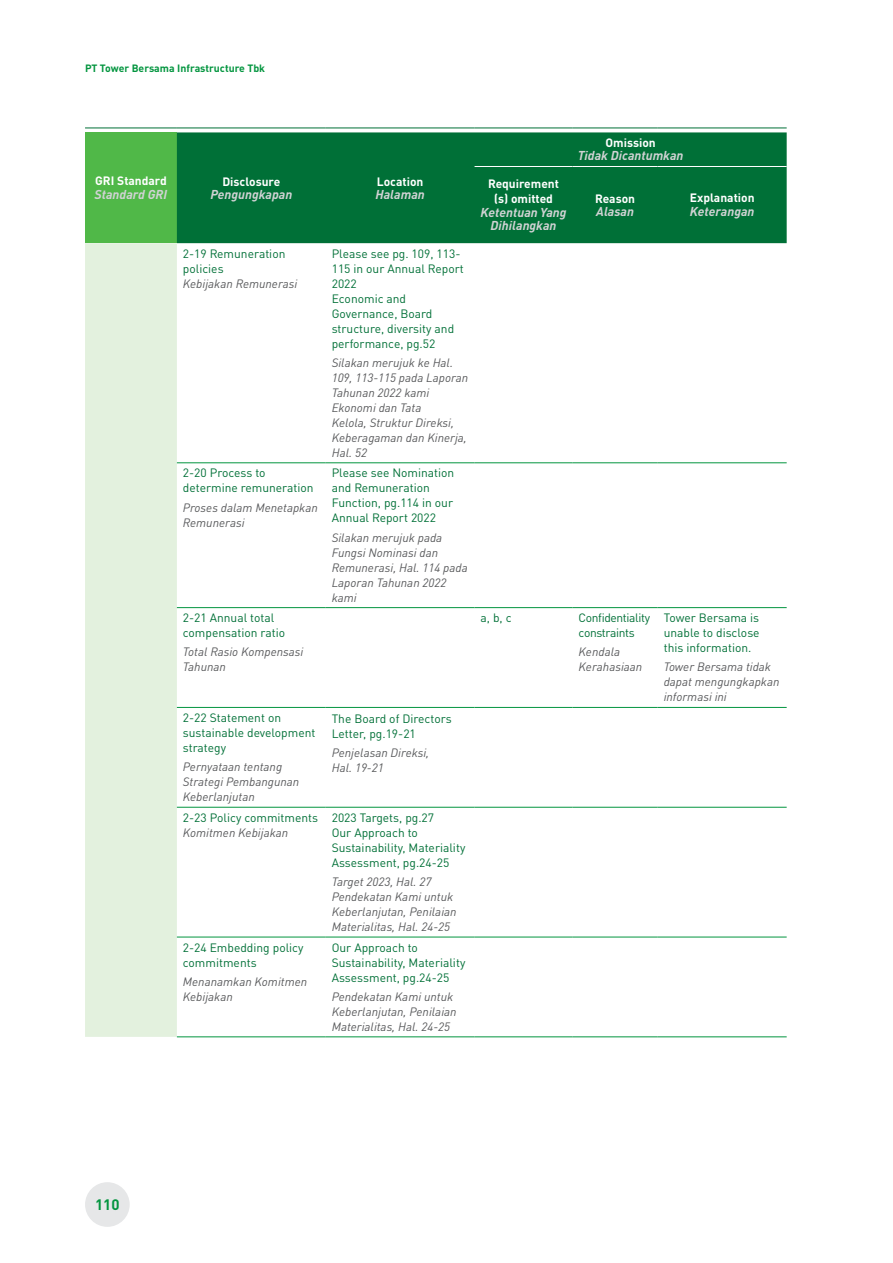
<style>
.page{position:relative;width:893px;height:1263px;background:#fff}
.page>*{position:absolute;margin:0;border:0;box-sizing:border-box;transform-origin:0 0}
.t1{font:700 15px "DIN Pro";color:#03953f}
.t2{font:italic 700 12.75px/13.5px "DIN Pro";color:#d1d3d4;text-align:center}
.t3{font:italic 12px/15px "DIN Pro";color:#58595b}
.t4{font:12px/15px "DIN Pro";color:#007037}
.t5{font:700 12px/15px "DIN Pro";color:#fff;text-align:center}
.t6{font:12px/15px "DIN Pro";letter-spacing:-.03em;color:#007037}
.t7{font:700 10.5px "DIN Pro";color:#03953f}
</style>
<div class="page">
<div style="left:85px;top:132px;width:92px;height:111px;background:#50b848"></div>
<div style="left:177px;top:132px;width:610px;height:111px;background:#007037"></div>
<div style="left:85px;top:243px;width:92px;height:794px;background:#e3f1de"></div>
<hr style="left:177px;top:462px;width:149px;height:1px;background:#03953f">
<hr style="left:326px;top:462px;width:149px;height:1px;background:#03953f">
<hr style="left:475px;top:462px;width:98px;height:1px;background:#03953f">
<hr style="left:573px;top:462px;width:85px;height:1px;background:#03953f">
<hr style="left:658px;top:462px;width:129px;height:1px;background:#03953f">
<hr style="left:177px;top:607px;width:149px;height:1px;background:#03953f">
<hr style="left:326px;top:607px;width:149px;height:1px;background:#03953f">
<hr style="left:475px;top:607px;width:98px;height:1px;background:#03953f">
<hr style="left:573px;top:607px;width:85px;height:1px;background:#03953f">
<hr style="left:658px;top:607px;width:129px;height:1px;background:#03953f">
<hr style="left:177px;top:707px;width:149px;height:1px;background:#03953f">
<hr style="left:326px;top:707px;width:149px;height:1px;background:#03953f">
<hr style="left:475px;top:707px;width:98px;height:1px;background:#03953f">
<hr style="left:573px;top:707px;width:85px;height:1px;background:#03953f">
<hr style="left:658px;top:707px;width:129px;height:1px;background:#03953f">
<hr style="left:177px;top:807px;width:149px;height:1px;background:#03953f">
<hr style="left:326px;top:807px;width:149px;height:1px;background:#03953f">
<hr style="left:475px;top:807px;width:98px;height:1px;background:#03953f">
<hr style="left:573px;top:807px;width:85px;height:1px;background:#03953f">
<hr style="left:658px;top:807px;width:129px;height:1px;background:#03953f">
<hr style="left:177px;top:937px;width:149px;height:1px;background:#03953f">
<hr style="left:326px;top:937px;width:149px;height:1px;background:#03953f">
<hr style="left:475px;top:937px;width:98px;height:1px;background:#03953f">
<hr style="left:573px;top:937px;width:85px;height:1px;background:#03953f">
<hr style="left:658px;top:937px;width:129px;height:1px;background:#03953f">
<hr style="left:177px;top:1036px;width:149px;height:1px;background:#03953f">
<hr style="left:326px;top:1036px;width:149px;height:1px;background:#03953f">
<hr style="left:475px;top:1036px;width:98px;height:1px;background:#03953f">
<hr style="left:573px;top:1036px;width:85px;height:1px;background:#03953f">
<hr style="left:658px;top:1036px;width:129px;height:1px;background:#03953f">
<hr style="left:85px;top:128px;width:92px;height:1px;background:#007037">
<hr style="left:177px;top:128px;width:149px;height:1px;background:#007037">
<hr style="left:326px;top:128px;width:149px;height:1px;background:#007037">
<hr style="left:475px;top:128px;width:98px;height:1px;background:#007037">
<hr style="left:573px;top:128px;width:85px;height:1px;background:#007037">
<hr style="left:658px;top:128px;width:129px;height:1px;background:#007037">
<hr style="left:475px;top:166px;width:98px;height:1px;background:#fff">
<hr style="left:573px;top:166px;width:85px;height:1px;background:#fff">
<hr style="left:658px;top:166px;width:129px;height:1px;background:#fff">
<div style="left:85px;top:1182px;width:45px;height:45px;background:#e6e7e8;border-radius:50%"></div>
<p class="t7" style="left:85px;top:60px;width:182px">PT Tower Bersama Infrastructure Tbk</p>
<p class="t5" style="left:95px;top:173px;width:73px">GRI Standard</p>
<p class="t2" style="left:95px;top:187px;width:74px">Standard GRI</p>
<p class="t5" style="left:222px;top:173px;width:59px">Disclosure</p>
<p class="t2" style="left:210px;top:187px;width:83px">Pengungkapan</p>
<p class="t4" style="left:183px;top:245px;width:104px">2-19 Remuneration policies</p>
<p class="t3" style="left:183px;top:275px;width:116px">Kebijakan Remunerasi</p>
<p class="t4" style="left:183px;top:465px;width:132px">2-20 Process to determine remuneration</p>
<p class="t3" style="left:183px;top:499px;width:136px">Proses dalam Menetapkan<br>Remunerasi</p>
<p class="t4" style="left:183px;top:609px;width:104px">2-21 Annual total compensation ratio</p>
<p class="t3" style="left:183px;top:644px;width:122px">Total Rasio Kompensasi<br>Tahunan</p>
<p class="t4" style="left:183px;top:709px;width:134px">2-22 Statement on sustainable development strategy</p>
<p class="t3" style="left:183px;top:759px;width:118px">Pernyataan tentang<br>Strategi Pembangunan<br>Keberlanjutan</p>
<p class="t4" style="left:183px;top:809px;width:137px">2-23 Policy commitments</p>
<p class="t3" style="left:183px;top:824px;width:107px">Komitmen Kebijakan</p>
<p class="t4" style="left:183px;top:939px;width:122px">2-24 Embedding policy commitments</p>
<p class="t3" style="left:183px;top:973px;width:126px">Menanamkan Komitmen<br>Kebijakan</p>
<p class="t5" style="left:377px;top:173px;width:48px">Location</p>
<p class="t2" style="left:375px;top:187px;width:51px">Halaman</p>
<p class="t4" style="left:332px;top:245px;width:133px">Please see pg. 109, 113-<br>115 in our Annual Report<br>2022<br>Economic and<br>Governance, Board structure, diversity and performance, pg.52</p>
<p class="t3" style="left:332px;top:354px;width:138px">Silakan merujuk ke Hal.<br>109, 113-115 pada Laporan<br>Tahunan 2022 kami<br>Ekonomi dan Tata<br>Kelola, Struktur Direksi,<br>Keberagaman dan Kinerja,<br>Hal. 52</p>
<p class="t4" style="left:332px;top:465px;width:124px">Please see Nomination and Remuneration<br>Function, pg.114 in our<br>Annual Report 2022</p>
<p class="t3" style="left:332px;top:529px;width:138px">Silakan merujuk pada<br>Fungsi Nominasi dan<br>Remunerasi, Hal. 114 pada<br>Laporan Tahunan 2022 kami</p>
<p class="t4" style="left:332px;top:710px;width:121px">The Board of Directors<br>Letter, pg.19-21</p>
<p class="t3" style="left:332px;top:744px;width:99px">Penjelasan Direksi,<br>Hal. 19-21</p>
<p class="t5" style="left:488px;top:176px;width:72px">Requirement (s) omitted</p>
<p class="t2" style="left:481px;top:204px;width:88px">Ketentuan Yang<br>Dihilangkan</p>
<p class="t5" style="left:605px;top:134px;width:52px">Omission</p>
<p class="t2" style="left:578px;top:148px;width:107px">Tidak Dicantumkan</p>
<p class="t5" style="left:595px;top:190px;width:41px">Reason</p>
<p class="t2" style="left:596px;top:204px;width:39px">Alasan</p>
<p class="t5" style="left:690px;top:190px;width:66px">Explanation</p>
<p class="t2" style="left:690px;top:204px;width:66px">Keterangan</p>
<p class="t4" style="left:481px;top:609px;width:33px">a, b, c</p>
<p class="t6" style="left:579px;top:609px;width:73px">Confidentiality constraints</p>
<p class="t3" style="left:579px;top:644px;width:65px">Kendala<br>Kerahasiaan</p>
<p class="t4" style="left:664px;top:609px;width:97px;text-align:justify">Tower Bersama is unable to disclose this information.</p>
<p class="t3" style="left:664px;top:659px;width:117px">Tower Bersama tidak dapat mengungkapkan informasi ini</p>
<p class="t4" style="left:332px;top:809px;width:135px">2023 Targets, pg.27<br>Our Approach to<br>Sustainability, Materiality<br>Assessment, pg.24-25</p>
<p class="t3" style="left:332px;top:873px;width:126px">Target 2023, Hal. 27<br>Pendekatan Kami untuk<br>Keberlanjutan, Penilaian<br>Materialitas, Hal. 24-25</p>
<p class="t4" style="left:332px;top:939px;width:135px">Our Approach to<br>Sustainability, Materiality<br>Assessment, pg.24-25</p>
<p class="t3" style="left:332px;top:988px;width:126px">Pendekatan Kami untuk<br>Keberlanjutan, Penilaian<br>Materialitas, Hal. 24-25</p>
<p class="t1" style="left:95px;top:1193px;width:26px">110</p>
</div>
